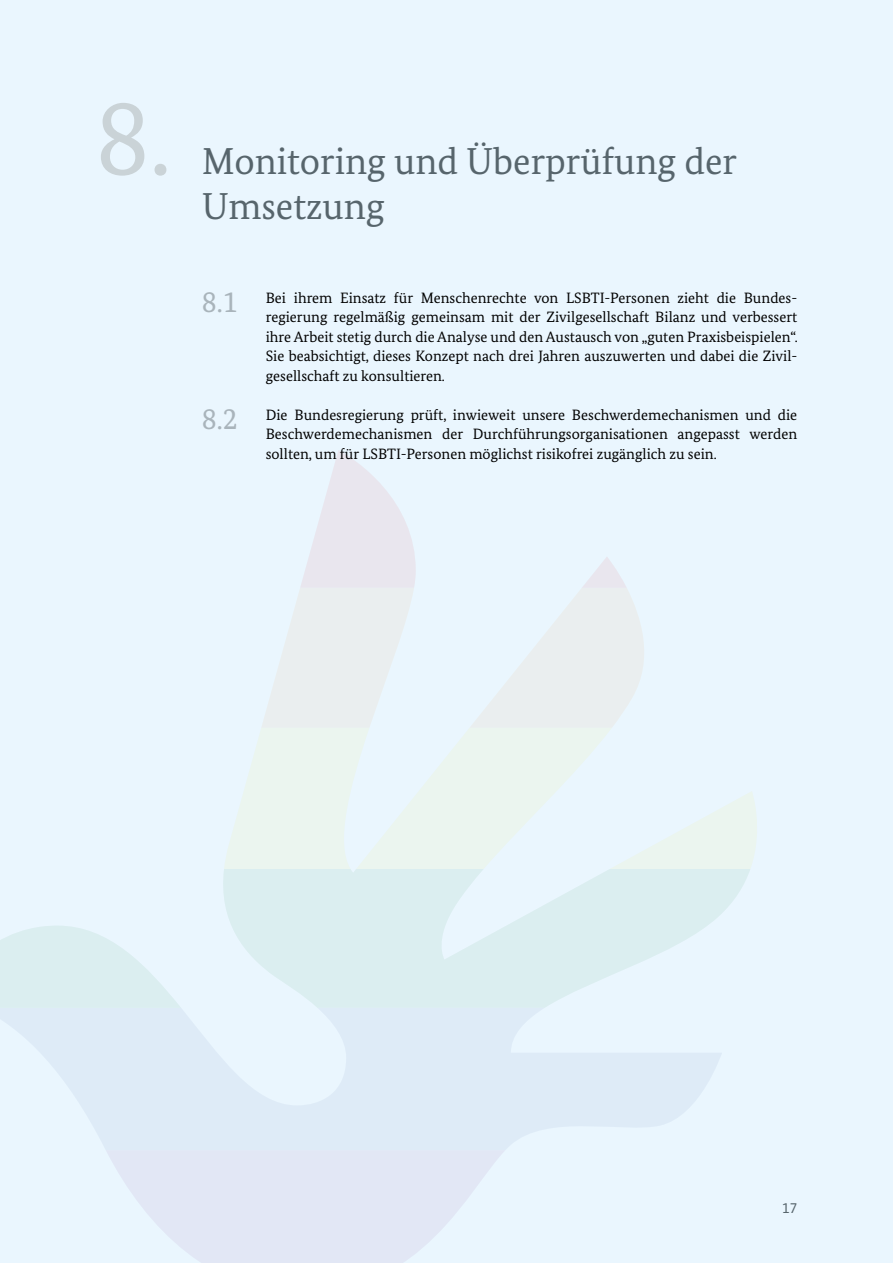
<style>
.page{position:relative;width:893px;height:1263px;background:#eaf6fe}
.page>*{position:absolute;margin:0;border:0;box-sizing:border-box;transform-origin:0 0}
.t1{font:108px "Bundes Serif";color:#cad3d7}
.t2{font:37.5px/45px "Bundes Serif";color:#57656c}
.t3{font:15px/19.5px "Bundes Serif";color:#000;text-align:justify}
.t4{font:15px "Bundes Sans";color:#57656c}
.s1{font-size:30px;color:#a9b4bb}
</style>
<div class="page">
<svg style="left:223px;top:869px;width:527px;height:139px;fill:#dbeef0"></svg>
<svg style="left:0;top:1008px;width:722px;height:142px;fill:#deebf7"></svg>
<svg style="left:106px;top:1150px;width:399px;height:113px;fill:#e2e7f5"></svg>
<svg style="left:224px;top:450px;width:533px;height:419px"></svg>
<svg style="left:0;top:926px;width:181px;height:82px"></svg>
<h1 class="t1" style="left:96px;top:71px;width:77px">8.</h1>
<h1 class="t2" style="left:202px;top:139px;width:536px">Monitoring und Überprüfung der<br>Umsetzung</h1>
<p class="t3" style="left:266px;top:288px;width:533px;text-indent:-64px"><span class="s1">8.1</span> Bei ihrem Einsatz für Menschenrechte von LSBTI-Personen zieht die Bundes&shy;regierung regelmäßig gemeinsam mit der Zivilgesellschaft Bilanz und verbessert ihre Arbeit stetig durch die Analyse und den Austausch von „guten Praxisbeispielen“.<br>Sie beabsichtigt, dieses Konzept nach drei Jahren auszuwerten und dabei die Zivil&shy;gesellschaft zu konsultieren.</p>
<p class="t3" style="left:266px;top:405px;width:533px;text-indent:-64px"><span class="s1">8.2</span> Die Bundesregierung prüft, inwieweit unsere Beschwerdemechanismen und die Beschwerdemechanismen der Durchführungsorganisationen angepasst werden sollten, um für LSBTI-Personen möglichst risikofrei zugänglich zu sein.</p>
<p class="t4" style="left:782px;top:1199px;width:16px">17</p>
</div>
